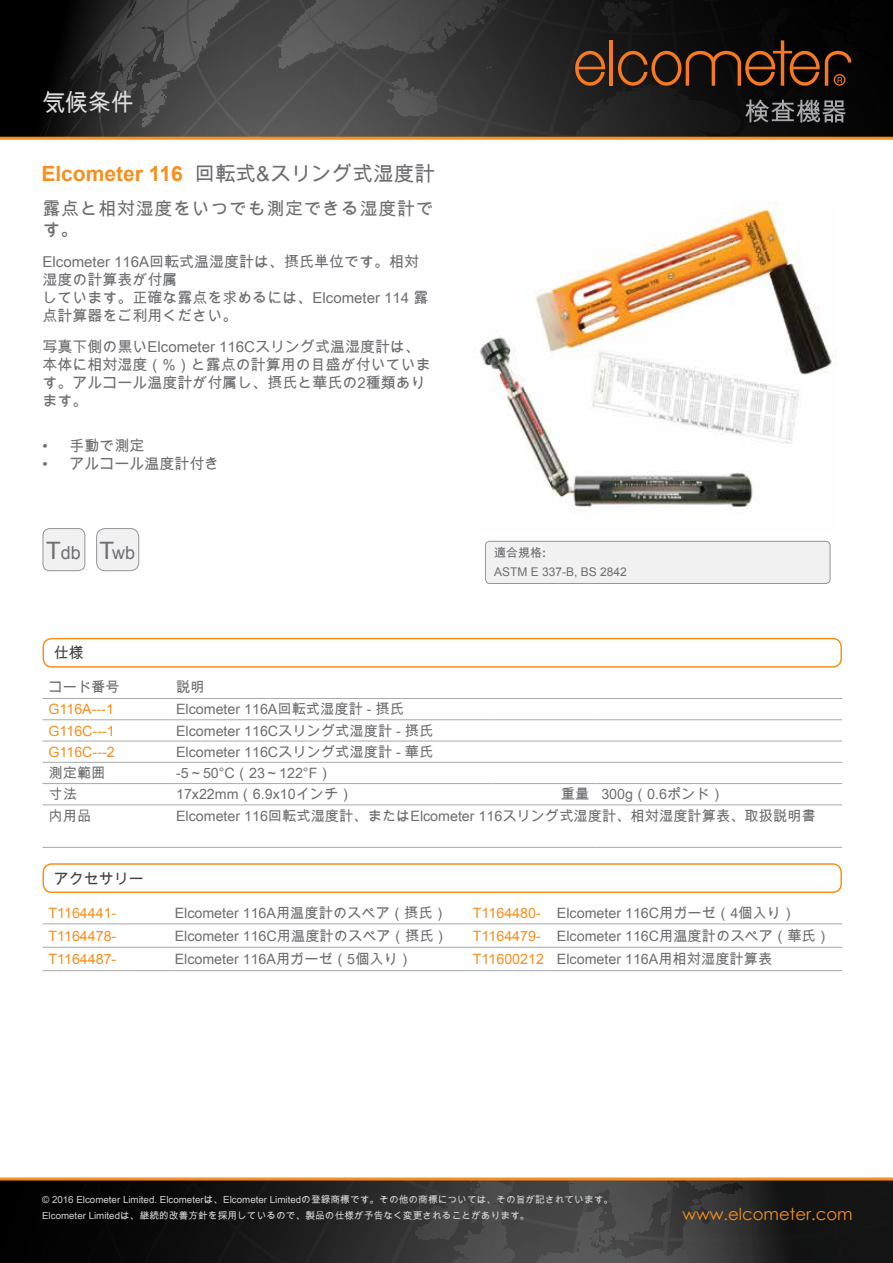
<style>
.page{position:relative;width:893px;height:1263px;background:#fff}
.page>*{position:absolute;margin:0;border:0;box-sizing:border-box;transform-origin:0 0}
.t1{font:24px "Arial Unicode MS";color:#dedfe0;scale:.95 1}
.t2{font:700 21px "Arial";color:#f78f1e}
.t3{font:18px/21.6px "Arial Unicode MS";letter-spacing:.035em;color:#6d6e71}
.t4{font:18px "Arial";color:#6d6e71}
.t5{font:16.5px "Century Gothic";color:#f78f1e}
.t6{font:15px/18px "Arial Unicode MS";color:#6d6e71}
.t7{font:15px "Arial Unicode MS";color:#414042}
.t8{font:14.25px "Arial Unicode MS";color:#6d6e71}
.t9{font:14.25px "Arial";color:#f78f1e}
.t10{font:12px "Arial";color:#6d6e71}
.t11{font:12px "Arial Unicode MS";color:#6d6e71}
.t12{font:9.75px/15.9px "Arial Unicode MS";color:#d1d3d4}
.s1{font-family:"Arial Unicode MS";font-weight:400;font-size:20.7px;color:#6d6e71}
.s2{font-size:24px}
.s3{font-family:"Arial";font-weight:700}
.s4{font-family:"Arial";color:#f78f1e}
</style>
<div class="page">
<div style="left:0;top:0;width:893px;height:138px;background:#000"></div>
<svg style="left:34px;top:0;width:859px;height:137px;background:#363636"></svg>
<hr style="left:609px;top:40px;width:4px;height:46px;background:#f47920">
<svg style="left:575px;top:51px;width:30px;height:35px"></svg>
<svg style="left:618px;top:0;width:275px;height:86px"></svg>
<svg style="left:745px;top:99px;width:101px;height:24px"></svg>
<hr style="left:0;top:137px;width:893px;height:3px;background:#f78f1e">
<svg style="left:0;top:1180px;width:893px;height:83px;background:#272626"></svg>
<hr style="left:0;top:1177px;width:893px;height:3px;background:#f78f1e">
<div style="left:485px;top:541px;width:345px;height:42px;background:#f1f1f2;border-radius:4px"></div>
<div style="left:485px;top:541px;width:345px;height:43px;border:1px solid #939598;border-radius:4px"></div>
<div style="left:97px;top:528px;width:42px;height:43px;background:#f1f1f2;border-radius:9px"></div>
<div style="left:96px;top:528px;width:43px;height:43px;border:1px solid #939598;border-radius:9px"></div>
<div style="left:43px;top:528px;width:42px;height:43px;background:#f1f1f2;border-radius:7px"></div>
<div style="left:43px;top:528px;width:42px;height:43px;border:1px solid #939598;border-radius:7px"></div>
<div style="left:43px;top:638px;width:799px;height:30px;border:2px solid #f78f1e;border-radius:9px"></div>
<hr style="left:43px;top:719px;width:127px;height:1px;background:#a7a9ac">
<hr style="left:170px;top:719px;width:322px;height:1px;background:#a7a9ac">
<hr style="left:492px;top:719px;width:103px;height:1px;background:#a7a9ac">
<hr style="left:595px;top:719px;width:247px;height:1px;background:#a7a9ac">
<hr style="left:43px;top:741px;width:127px;height:1px;background:#a7a9ac">
<hr style="left:170px;top:741px;width:322px;height:1px;background:#a7a9ac">
<hr style="left:492px;top:741px;width:103px;height:1px;background:#a7a9ac">
<hr style="left:595px;top:741px;width:247px;height:1px;background:#a7a9ac">
<hr style="left:43px;top:762px;width:127px;height:1px;background:#a7a9ac">
<hr style="left:170px;top:762px;width:322px;height:1px;background:#a7a9ac">
<hr style="left:492px;top:762px;width:103px;height:1px;background:#a7a9ac">
<hr style="left:595px;top:762px;width:247px;height:1px;background:#a7a9ac">
<hr style="left:43px;top:783px;width:127px;height:1px;background:#a7a9ac">
<hr style="left:170px;top:783px;width:322px;height:1px;background:#a7a9ac">
<hr style="left:492px;top:783px;width:103px;height:1px;background:#a7a9ac">
<hr style="left:595px;top:783px;width:247px;height:1px;background:#a7a9ac">
<hr style="left:43px;top:804px;width:127px;height:1px;background:#a7a9ac">
<hr style="left:170px;top:804px;width:322px;height:1px;background:#a7a9ac">
<hr style="left:492px;top:804px;width:103px;height:1px;background:#a7a9ac">
<hr style="left:595px;top:804px;width:247px;height:1px;background:#a7a9ac">
<hr style="left:43px;top:847px;width:127px;height:1px;background:#a7a9ac">
<hr style="left:170px;top:847px;width:322px;height:1px;background:#a7a9ac">
<hr style="left:492px;top:847px;width:103px;height:1px;background:#a7a9ac">
<hr style="left:595px;top:847px;width:247px;height:1px;background:#a7a9ac">
<hr style="left:43px;top:698px;width:127px;height:1px;background:#a7a9ac">
<hr style="left:170px;top:698px;width:322px;height:1px;background:#a7a9ac">
<hr style="left:492px;top:698px;width:103px;height:1px;background:#a7a9ac">
<hr style="left:595px;top:698px;width:247px;height:1px;background:#a7a9ac">
<div style="left:43px;top:863px;width:799px;height:30px;border:2px solid #f78f1e;border-radius:9px"></div>
<hr style="left:43px;top:947px;width:126px;height:1px;background:#a7a9ac">
<hr style="left:169px;top:947px;width:298px;height:1px;background:#a7a9ac">
<hr style="left:467px;top:947px;width:84px;height:1px;background:#a7a9ac">
<hr style="left:551px;top:947px;width:291px;height:1px;background:#a7a9ac">
<hr style="left:43px;top:970px;width:126px;height:1px;background:#a7a9ac">
<hr style="left:169px;top:970px;width:298px;height:1px;background:#a7a9ac">
<hr style="left:467px;top:970px;width:84px;height:1px;background:#a7a9ac">
<hr style="left:551px;top:970px;width:291px;height:1px;background:#a7a9ac">
<hr style="left:43px;top:924px;width:126px;height:1px;background:#a7a9ac">
<hr style="left:169px;top:924px;width:298px;height:1px;background:#a7a9ac">
<hr style="left:467px;top:924px;width:84px;height:1px;background:#a7a9ac">
<hr style="left:551px;top:924px;width:291px;height:1px;background:#a7a9ac">
<img style="left:475px;top:202px;width:361px;height:309px">
<h1 class="t1" style="left:43px;top:85px;width:97px">気候条件</h1>
<h2 class="t2" style="left:41px;top:159px;width:395px">Elcometer 116 <span class="s1">回転式&amp;スリング式湿度計</span></h2>
<p class="t3" style="left:43px;top:197px;width:393px">露点と相対湿度をいつでも測定できる湿度計です。</p>
<p class="t6" style="left:43px;top:252px;width:387px">Elcometer 116A回転式温湿度計は、摂氏単位です。相対湿度の計算表が付属<br>しています。正確な露点を求めるには、Elcometer 114 露点計算器をご利用ください。</p>
<p class="t6" style="left:43px;top:337px;width:390px">写真下側の黒いElcometer 116Cスリング式温湿度計は、本体に相対湿度（%）と露点の計算用の目盛が付いています。アルコール温度計が付属し、摂氏と華氏の2種類あります。</p>
<p class="t6" style="left:43px;top:436px;width:103px">• 手動で測定</p>
<p class="t6" style="left:43px;top:454px;width:178px">• アルコール温度計付き</p>
<p class="t4" style="left:46px;top:541px;width:90px"><span class="s2">T</span>db <span class="s2">T</span>wb</p>
<p class="t11" style="left:494px;top:544px;width:53px">適合規格<span class="s3">:</span></p>
<p class="t10" style="left:494px;top:564px;width:134px">ASTM E 337-B, BS 2842</p>
<p class="t7" style="left:54px;top:642px;width:31px">仕様</p>
<p class="t8" style="left:49px;top:677px;width:73px">コード番号</p>
<p class="t8" style="left:176px;top:677px;width:30px">説明</p>
<p class="t9" style="left:49px;top:700px;width:67px">G116A---1</p>
<p class="t8" style="left:176px;top:699px;width:230px">Elcometer 116A回転式湿度計 - 摂氏</p>
<p class="t9" style="left:49px;top:721px;width:68px">G116C---1</p>
<p class="t8" style="left:176px;top:720px;width:259px">Elcometer 116Cスリング式湿度計 - 摂氏</p>
<p class="t9" style="left:49px;top:742px;width:68px">G116C---2</p>
<p class="t8" style="left:176px;top:741px;width:259px">Elcometer 116Cスリング式湿度計 - 華氏</p>
<p class="t8" style="left:49px;top:763px;width:59px">測定範囲</p>
<p class="t8" style="left:176px;top:763px;width:157px">-5～50°C（23～122°F）</p>
<p class="t8" style="left:49px;top:784px;width:30px">寸法</p>
<p class="t8" style="left:176px;top:784px;width:178px">17x22mm（6.9x10インチ）</p>
<p class="t8" style="left:561px;top:784px;width:165px">重量 300g（0.6ポンド）</p>
<p class="t8" style="left:49px;top:806px;width:44px">内用品</p>
<p class="t8" style="left:176px;top:806px;width:641px">Elcometer 116回転式湿度計、またはElcometer 116スリング式湿度計、相対湿度計算表、取扱説明書</p>
<p class="t7" style="left:54px;top:867px;width:91px">アクセサリー</p>
<p class="t9" style="left:49px;top:903px;width:69px">T1164441-</p>
<p class="t8" style="left:175px;top:902px;width:274px">Elcometer 116A用温度計のスペア（摂氏）</p>
<p class="t8" style="left:473px;top:902px;width:324px"><span class="s4">T1164480-</span> Elcometer 116C用ガーゼ（4個入り）</p>
<p class="t9" style="left:49px;top:926px;width:69px">T1164478-</p>
<p class="t8" style="left:175px;top:925px;width:275px">Elcometer 116C用温度計のスペア（摂氏）</p>
<p class="t8" style="left:473px;top:925px;width:359px"><span class="s4">T1164479-</span> Elcometer 116C用温度計のスペア（華氏）</p>
<p class="t9" style="left:49px;top:950px;width:69px">T1164487-</p>
<p class="t8" style="left:175px;top:949px;width:239px">Elcometer 116A用ガーゼ（5個入り）</p>
<p class="t8" style="left:473px;top:949px;width:301px"><span class="s4">T11600212</span> Elcometer 116A用相対湿度計算表</p>
<p class="t12" style="left:42px;top:1192px;width:573px">© 2016 Elcometer Limited. Elcometerは、Elcometer Limitedの登録商標です。その他の商標については、その旨が記されています。<br>Elcometer Limitedは、継続的改善方針を採用しているので、製品の仕様が予告なく変更されることがあります。</p>
<p class="t5" style="left:682px;top:1202px;width:172px">www.elcometer.com</p>
</div>
